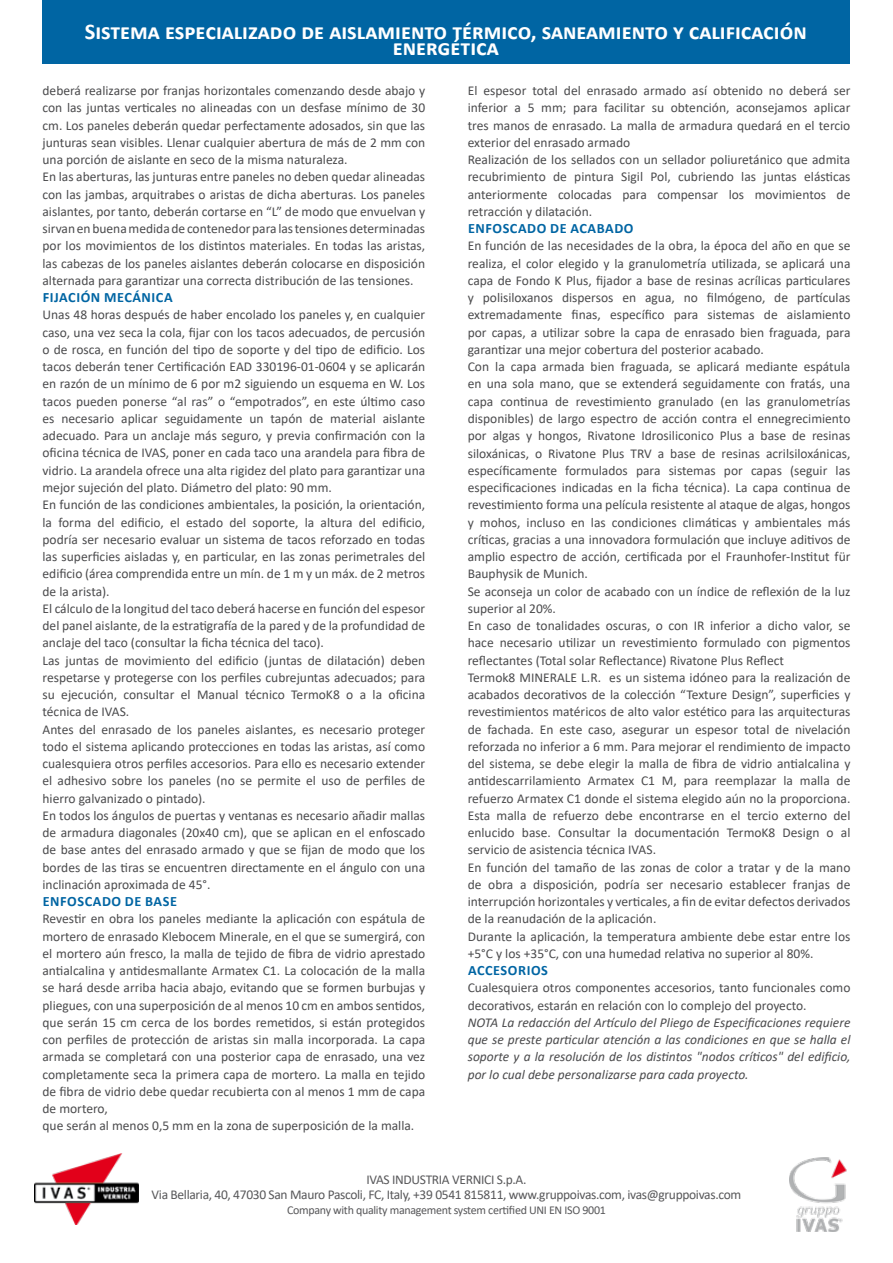
<style>
.page{position:relative;width:893px;height:1263px;background:#fff}
.page>*{position:absolute;margin:0;border:0;box-sizing:border-box;transform-origin:0 0}
.t1{font:700 22.5px/16.5px "Calibri";color:#fff;text-align:center}
.t2{font:700 14.25px "Calibri";letter-spacing:.04em;color:#0065a3}
.t3{font:13.5px/17.2px "Calibri";color:#4b4b4d}
.t4{font:italic 13.5px/17.2px "Calibri";color:#4b4b4d;text-align:justify}
.t5{font:13.5px/15px "Calibri";letter-spacing:-.025em;color:#58585a;text-align:center}
.t6{font:12px "Calibri";letter-spacing:-.025em;color:#58585a}
</style>
<div class="page">
<div style="left:43px;top:0;width:807px;height:64px;background:#0065a3"></div>
<img style="left:789px;top:1157px;width:58px;height:74px">
<img style="left:34px;top:1153px;width:104px;height:72px">
<h1 class="t1" style="left:85px;top:23px;width:724px">Sistema especializado de aislamiento térmico, saneamiento y calificación energética</h1>
<p class="t3" style="left:43px;top:82px;width:384px">deberá realizarse por franjas horizontales comenzando desde abajo y con las juntas verticales no alineadas con un desfase mínimo de 30 cm. Los paneles deberán quedar perfectamente adosados, sin que las junturas sean visibles. Llenar cualquier abertura de más de 2 mm con una porción de aislante en seco de la misma naturaleza.<br>En las aberturas, las junturas entre paneles no deben quedar alineadas con las jambas, arquitrabes o aristas de dicha aberturas. Los paneles aislantes, por tanto, deberán cortarse en “L” de modo que envuelvan y sirvan en buena medida de contenedor para las tensiones determinadas por los movimientos de los distintos materiales. En todas las aristas, las cabezas de los paneles aislantes deberán colocarse en disposición alternada para garantizar una correcta distribución de las tensiones.</p>
<p class="t2" style="left:43px;top:287px;width:131px">FIJACIÓN MECÁNICA</p>
<p class="t3" style="left:43px;top:306px;width:384px">Unas 48 horas después de haber encolado los paneles y, en cualquier caso, una vez seca la cola, fijar con los tacos adecuados, de percusión o de rosca, en función del tipo de soporte y del tipo de edificio. Los tacos deberán tener Certificación EAD 330196-01-0604 y se aplicarán en razón de un mínimo de 6 por m2 siguiendo un esquema en W. Los tacos pueden ponerse “al ras” o “empotrados”, en este último caso es necesario aplicar seguidamente un tapón de material aislante adecuado. Para un anclaje más seguro, y previa confirmación con la oficina técnica de IVAS, poner en cada taco una arandela para fibra de vidrio. La arandela ofrece una alta rigidez del plato para garantizar una mejor sujeción del plato. Diámetro del plato: 90 mm.<br>En función de las condiciones ambientales, la posición, la orientación, la forma del edificio, el estado del soporte, la altura del edificio, podría ser necesario evaluar un sistema de tacos reforzado en todas las superficies aisladas y, en particular, en las zonas perimetrales del edificio (área comprendida entre un mín. de 1 m y un máx. de 2 metros de la arista).<br>El cálculo de la longitud del taco deberá hacerse en función del espesor del panel aislante, de la estratigrafía de la pared y de la profundidad de anclaje del taco (consultar la ficha técnica del taco).<br>Las juntas de movimiento del edificio (juntas de dilatación) deben respetarse y protegerse con los perfiles cubrejuntas adecuados; para su ejecución, consultar el Manual técnico TermoK8 o a la oficina técnica de IVAS.<br>Antes del enrasado de los paneles aislantes, es necesario proteger todo el sistema aplicando protecciones en todas las aristas, así como cualesquiera otros perfiles accesorios. Para ello es necesario extender el adhesivo sobre los paneles (no se permite el uso de perfiles de hierro galvanizado o pintado).<br>En todos los ángulos de puertas y ventanas es necesario añadir mallas de armadura diagonales (20x40 cm), que se aplican en el enfoscado de base antes del enrasado armado y que se fijan de modo que los bordes de las tiras se encuentren directamente en el ángulo con una inclinación aproximada de 45°.</p>
<p class="t2" style="left:43px;top:891px;width:136px">ENFOSCADO DE BASE</p>
<p class="t3" style="left:43px;top:910px;width:384px">Revestir en obra los paneles mediante la aplicación con espátula de mortero de enrasado Klebocem Minerale, en el que se sumergirá, con el mortero aún fresco, la malla de tejido de fibra de vidrio aprestado antialcalina y antidesmallante Armatex C1. La colocación de la malla se hará desde arriba hacia abajo, evitando que se formen burbujas y pliegues, con una superposición de al menos 10 cm en ambos sentidos, que serán 15 cm cerca de los bordes remetidos, si están protegidos con perfiles de protección de aristas sin malla incorporada. La capa armada se completará con una posterior capa de enrasado, una vez completamente seca la primera capa de mortero. La malla en tejido de fibra de vidrio debe quedar recubierta con al menos 1 mm de capa de mortero,<br>que serán al menos 0,5 mm en la zona de superposición de la malla.</p>
<p class="t3" style="left:468px;top:82px;width:384px">El espesor total del enrasado armado así obtenido no deberá ser inferior a 5 mm; para facilitar su obtención, aconsejamos aplicar tres manos de enrasado. La malla de armadura quedará en el tercio exterior del enrasado armado<br>Realización de los sellados con un sellador poliuretánico que admita recubrimiento de pintura Sigil Pol, cubriendo las juntas elásticas anteriormente colocadas para compensar los movimientos de retracción y dilatación.</p>
<p class="t2" style="left:468px;top:218px;width:167px">ENFOSCADO DE ACABADO</p>
<p class="t3" style="left:468px;top:237px;width:384px">En función de las necesidades de la obra, la época del año en que se realiza, el color elegido y la granulometría utilizada, se aplicará una capa de Fondo K Plus, fijador a base de resinas acrílicas particulares y polisiloxanos dispersos en agua, no filmógeno, de partículas extremadamente finas, específico para sistemas de aislamiento por capas, a utilizar sobre la capa de enrasado bien fraguada, para garantizar una mejor cobertura del posterior acabado.<br>Con la capa armada bien fraguada, se aplicará mediante espátula en una sola mano, que se extenderá seguidamente con fratás, una capa continua de revestimiento granulado (en las granulometrías disponibles) de largo espectro de acción contra el ennegrecimiento por algas y hongos, Rivatone Idrosiliconico Plus a base de resinas siloxánicas, o Rivatone Plus TRV a base de resinas acrilsiloxánicas, específicamente formulados para sistemas por capas (seguir las especificaciones indicadas en la ficha técnica). La capa continua de revestimiento forma una película resistente al ataque de algas, hongos y mohos, incluso en las condiciones climáticas y ambientales más críticas, gracias a una innovadora formulación que incluye aditivos de amplio espectro de acción, certificada por el Fraunhofer-Institut für Bauphysik de Munich.<br>Se aconseja un color de acabado con un índice de reflexión de la luz superior al 20%.<br>En caso de tonalidades oscuras, o con IR inferior a dicho valor, se hace necesario utilizar un revestimiento formulado con pigmentos reflectantes (Total solar Reflectance) Rivatone Plus Reflect<br>Termok8 MINERALE L.R. es un sistema idóneo para la realización de acabados decorativos de la colección “Texture Design”, superficies y revestimientos matéricos de alto valor estético para las arquitecturas de fachada. En este caso, asegurar un espesor total de nivelación reforzada no inferior a 6 mm. Para mejorar el rendimiento de impacto del sistema, se debe elegir la malla de fibra de vidrio antialcalina y antidescarrilamiento Armatex C1 M, para reemplazar la malla de refuerzo Armatex C1 donde el sistema elegido aún no la proporciona.<br>Esta malla de refuerzo debe encontrarse en el tercio externo del enlucido base. Consultar la documentación TermoK8 Design o al servicio de asistencia técnica IVAS.<br>En función del tamaño de las zonas de color a tratar y de la mano de obra a disposición, podría ser necesario establecer franjas de interrupción horizontales y verticales, a fin de evitar defectos derivados de la reanudación de la aplicación.<br>Durante la aplicación, la temperatura ambiente debe estar entre los +5°C y los +35°C, con una humedad relativa no superior al 80%.</p>
<p class="t2" style="left:468px;top:960px;width:81px">ACCESORIOS</p>
<p class="t3" style="left:468px;top:979px;width:384px">Cualesquiera otros componentes accesorios, tanto funcionales como decorativos, estarán en relación con lo complejo del proyecto.</p>
<p class="t4" style="left:468px;top:1013px;width:384px">NOTA La redacción del Artículo del Pliego de Especificaciones requiere que se preste particular atención a las condiciones en que se halla el soporte y a la resolución de los distintos "nodos críticos" del edificio, por lo cual debe personalizarse para cada proyecto.</p>
<p class="t5" style="left:152px;top:1171px;width:591px">IVAS INDUSTRIA VERNICI S.p.A.<br>Via Bellaria, 40, 47030 San Mauro Pascoli, FC, Italy, +39 0541 815811, www.gruppoivas.com, ivas@gruppoivas.com</p>
<p class="t6" style="left:287px;top:1201px;width:320px">Company with quality management system certified UNI EN ISO 9001</p>
</div>
